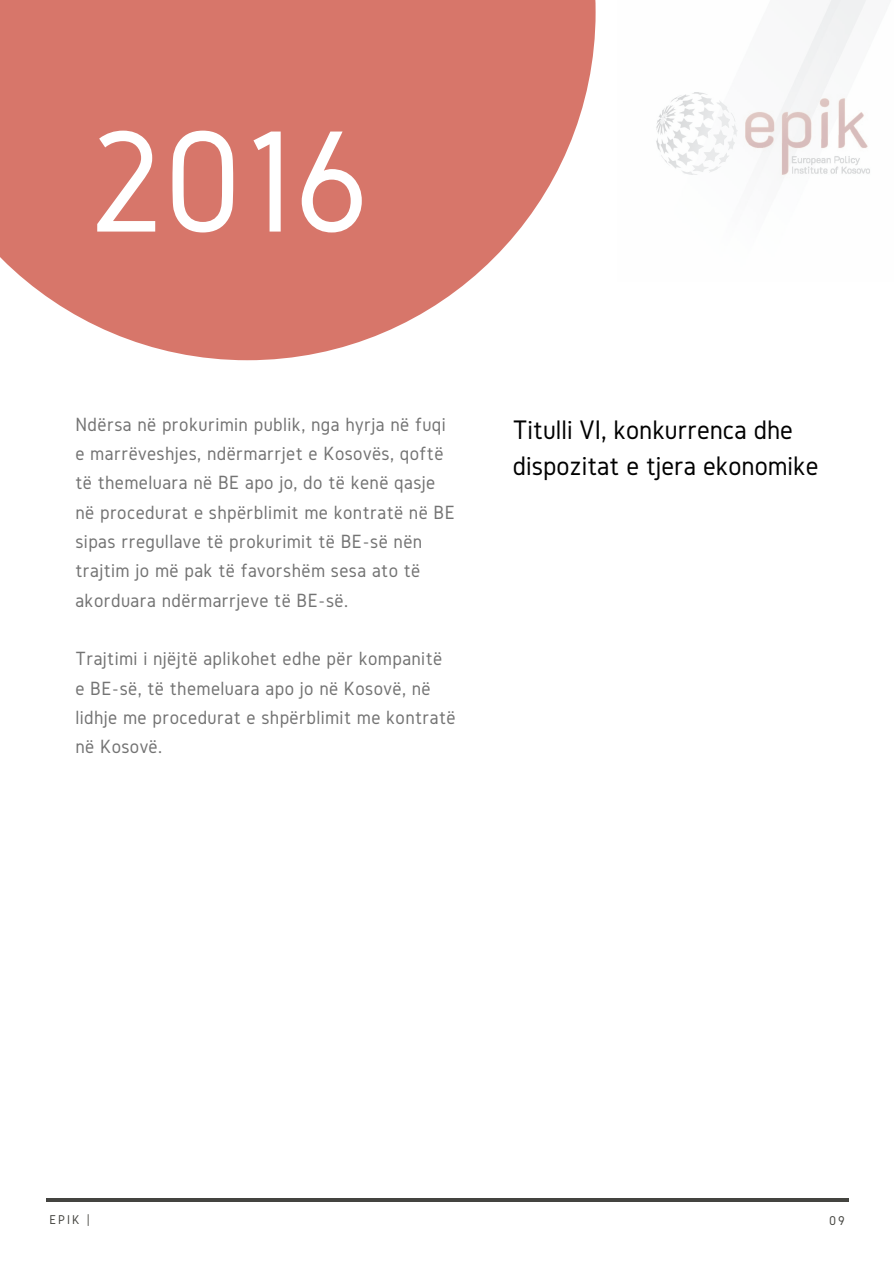
<style>
.page{position:relative;width:894px;height:1264px;background:#fff}
.page>*{position:absolute;margin:0;border:0;box-sizing:border-box;transform-origin:0 0}
.t1{font:150.15px "Gidole";color:#fff}
.t2{font:27.75px/36.2px "Gidole";color:#000}
.t3{font:19.95px/29.2px "Gidole";letter-spacing:.02em;color:#737373}
.t4{font:13.2px "Gidole";letter-spacing:.15em;color:#444440}
</style>
<div class="page">
<hr style="left:46px;top:1198px;width:802px;height:3px;background:#444440">
<svg style="left:0;top:0;width:595px;height:360px;fill:#d7766a"></svg>
<img style="left:656px;top:0;width:214px;height:175px">
<h1 class="t1" style="left:88px;top:99px;width:282px">2016</h1>
<p class="t3" style="left:75px;top:409px;width:381px">Ndërsa në prokurimin publik, nga hyrja në fuqi e marrëveshjes, ndërmarrjet e Kosovës, qoftë të themeluara në BE apo jo, do të kenë qasje në procedurat e shpërblimit me kontratë në BE sipas rregullave të prokurimit të BE-së nën trajtim jo më pak të favorshëm sesa ato të akorduara ndërmarrjeve të BE-së.</p>
<p class="t3" style="left:75px;top:643px;width:381px">Trajtimi i njëjtë aplikohet edhe për kompanitë e BE-së, të themeluara apo jo në Kosovë, në lidhje me procedurat e shpërblimit me kontratë në Kosovë.</p>
<h2 class="t2" style="left:512px;top:411px;width:307px">Titulli VI, konkurrenca dhe dispozitat e tjera ekonomike</h2>
<p class="t4" style="left:49px;top:1212px;width:42px">EPIK |</p>
<p class="t4" style="left:828px;top:1213px;width:17px">09</p>
</div>
